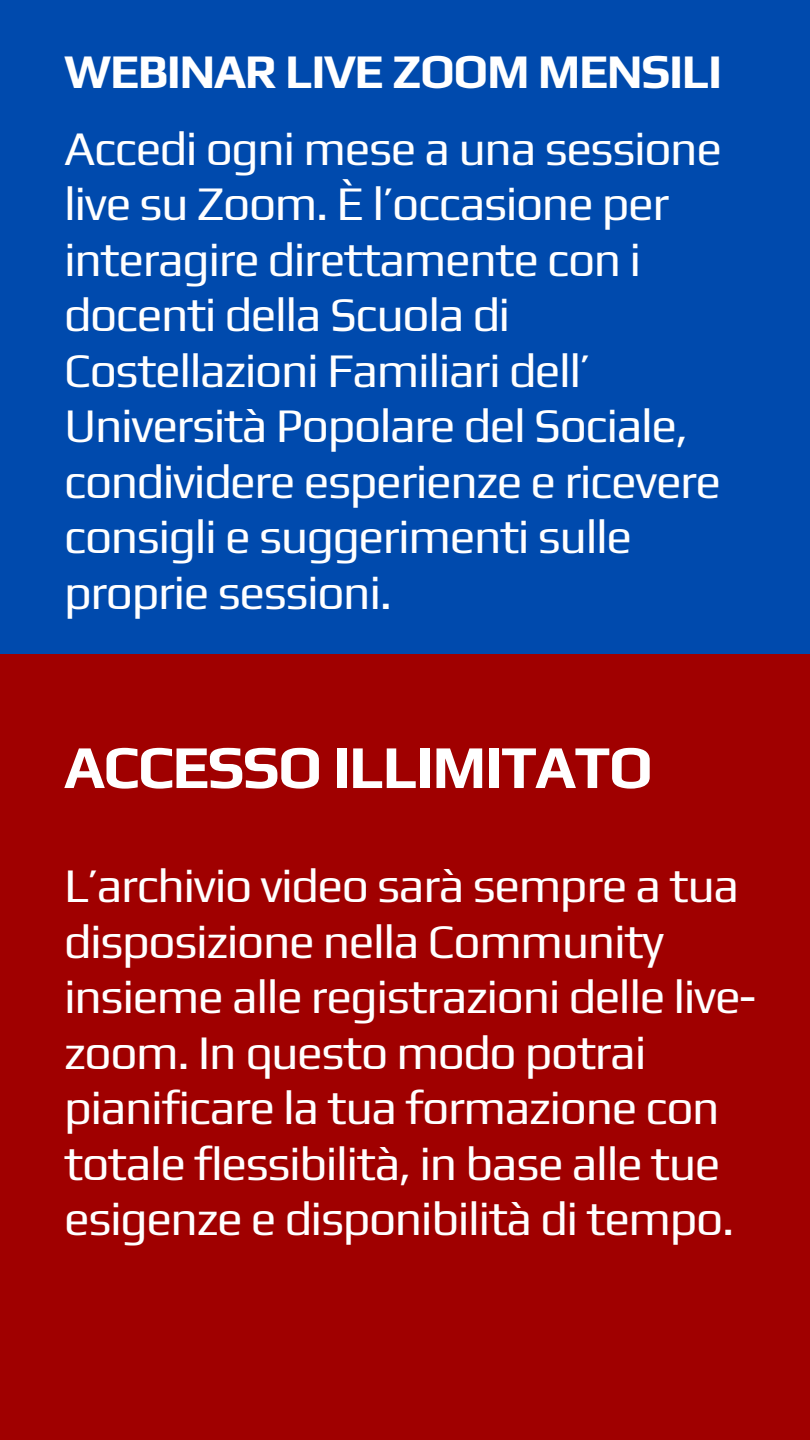
<style>
.page{position:relative;width:810px;height:1440px;background:#a00000}
.page>*{position:absolute;margin:0;border:0;box-sizing:border-box;transform-origin:0 0}
.t1{font:700 61px "Play";letter-spacing:-.03em;color:#fff}
.t2{font:48px/55.5px "Play";letter-spacing:-.03em;color:#fff}
.t3{font:700 48px "Play";letter-spacing:-.03em;color:#fff}
</style>
<div class="page">
<div style="left:0;top:0;width:810px;height:654px;background:#004aad"></div>
<p class="t3" style="left:64px;top:43px;width:660px">WEBINAR LIVE ZOOM MENSILI</p>
<p class="t2" style="left:64px;top:120px;width:659px">Accedi ogni mese a una sessione live su Zoom. È l’occasione per interagire direttamente con i docenti della Scuola di<br>Costellazioni Familiari dell’<br>Università Popolare del Sociale, condividere esperienze e ricevere consigli e suggerimenti sulle proprie sessioni.</p>
<p class="t1" style="left:64px;top:731px;width:590px">ACCESSO ILLIMITATO</p>
<p class="t2" style="left:64px;top:857px;width:694px">L’archivio video sarà sempre a tua disposizione nella Community insieme alle registrazioni delle live&shy;zoom. In questo modo potrai pianificare la tua formazione con totale flessibilità, in base alle tue esigenze e disponibilità di tempo.</p>
</div>
